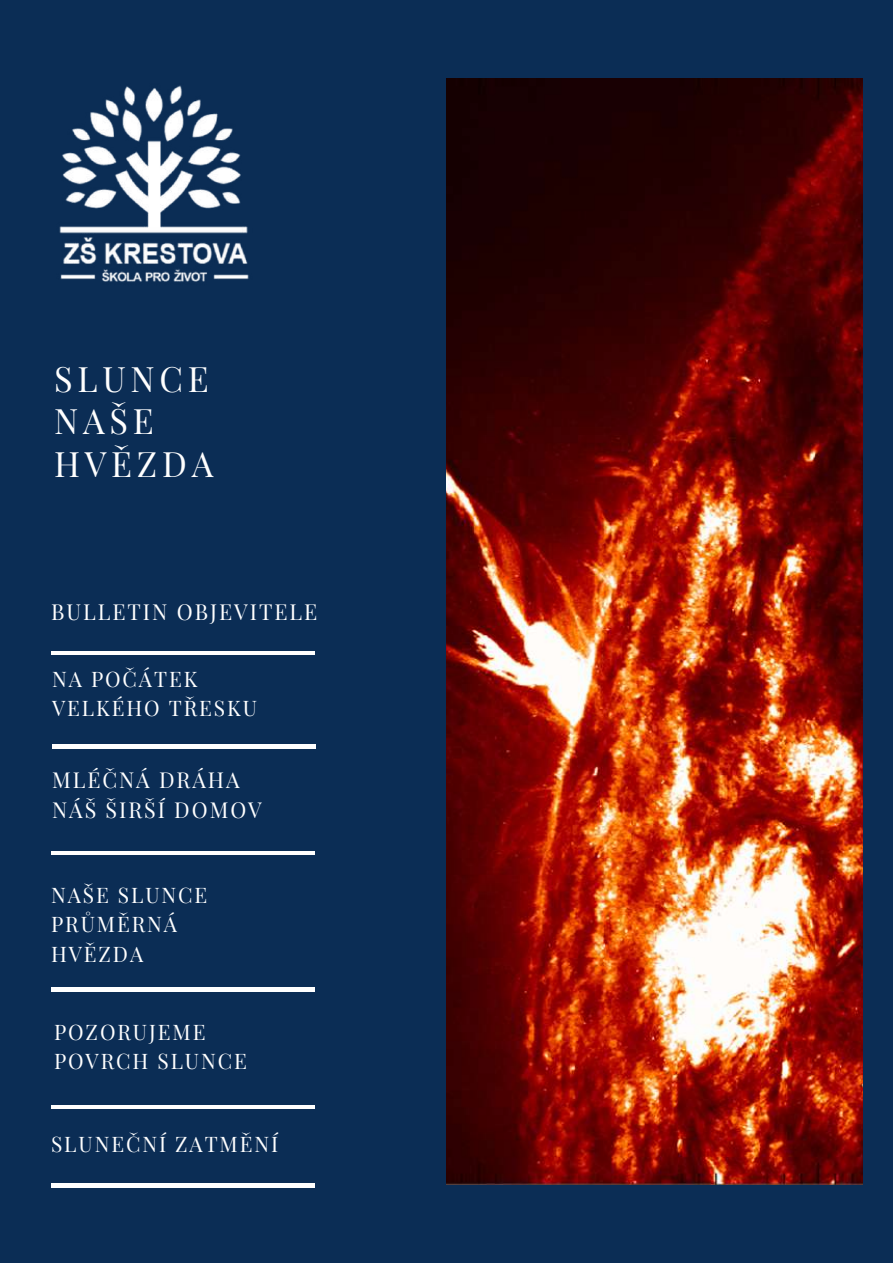
<style>
.page{position:relative;width:893px;height:1264px;background:#fff}
.page>*{position:absolute;margin:0;border:0;box-sizing:border-box;transform-origin:0 0}
.t1{font:34.35px/42.8px "Playfair Display";letter-spacing:.14em;color:#fff}
.t2{font:21.6px "Playfair Display";letter-spacing:.09em;color:#fff}
.t3{font:21.45px/30px "Playfair Display";letter-spacing:.09em;color:#fff}
.t4{font:21px/29.2px "Playfair Display";letter-spacing:.09em;color:#fff}
</style>
<div class="page">
<div style="left:0;top:0;width:892px;height:1262px;background:#0b2d55"></div>
<img style="left:446px;top:79px;width:416px;height:1105px">
<hr style="left:52px;top:744px;width:263px;height:4px;background:#fff">
<hr style="left:52px;top:851px;width:263px;height:3px;background:#fff">
<hr style="left:51px;top:987px;width:263px;height:4px;background:#fff">
<hr style="left:51px;top:1105px;width:263px;height:3px;background:#fff">
<img style="left:59px;top:85px;width:190px;height:197px">
<hr style="left:51px;top:651px;width:263px;height:4px;background:#fff">
<hr style="left:52px;top:1183px;width:263px;height:3px;background:#fff">
<h1 class="t1" style="left:54px;top:356px;width:161px">SLUNCE<br>NAŠE<br>HVĚZDA</h1>
<p class="t2" style="left:51px;top:596px;width:268px">BULLETIN OBJEVITELE</p>
<p class="t4" style="left:52px;top:663px;width:206px">NA POČÁTEK<br>VELKÉHO TŘESKU</p>
<p class="t3" style="left:52px;top:764px;width:211px">MLÉČNÁ DRÁHA<br>NÁŠ ŠIRŠÍ DOMOV</p>
<p class="t4" style="left:51px;top:879px;width:158px">NAŠE SLUNCE<br>PRŮMĚRNÁ<br>HVĚZDA</p>
<p class="t4" style="left:54px;top:1016px;width:194px">POZORUJEME<br>POVRCH SLUNCE</p>
<p class="t4" style="left:51px;top:1128px;width:229px">SLUNEČNÍ ZATMĚNÍ</p>
</div>
